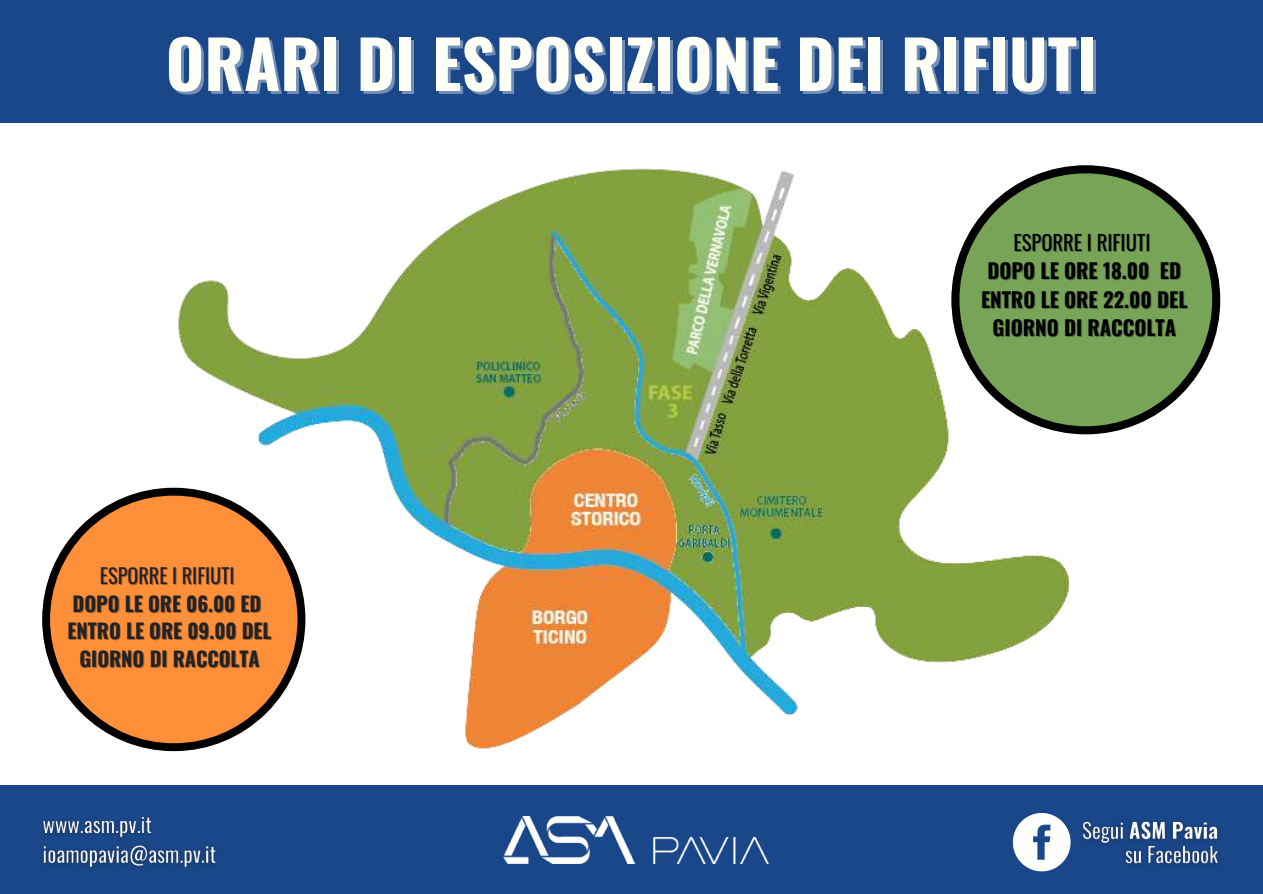
<style>
.page{position:relative;width:1263px;height:894px;background:#fff}
.page>*{position:absolute;margin:0;border:0;box-sizing:border-box;transform-origin:0 0}
.t1{font:700 66px "Oswald";color:#fefff7}
.t2{font:700 20.55px/28px "Oswald";color:#000;text-align:center}
.t3{font:700 20.25px/27.5px "Oswald";color:#222;text-align:center}
.t4{font:20.25px "Oswald";color:#222}
.s1{font-weight:400}
.s2{color:rgb(34 34 34/.4)}
</style>
<div class="page">
<img style="left:178px;top:168px;width:890px;height:581px">
<svg style="left:42px;top:487px;width:263px;height:264px;fill:#ff8f38"></svg>
<svg style="left:951px;top:165px;width:269px;height:269px;fill:#77a457"></svg>
<div style="left:0;top:0;width:1263px;height:123px;background:#1a4789"></div>
<div style="left:0;top:785px;width:1263px;height:108px;background:#1a4789"></div>
<img style="left:504px;top:816px;width:264px;height:47px">
<img style="left:1082px;top:821px;width:137px;height:45px">
<img style="left:42px;top:845px;width:175px;height:23px">
<img style="left:42px;top:816px;width:116px;height:30px">
<svg style="left:1013px;top:813px;width:58px;height:58px"></svg>
<h1 class="t1" style="left:166px;top:12px;width:933px">ORARI DI ESPOSIZIONE DEI RIFIUTI</h1>
<p class="t4" style="left:100px;top:560px;width:136px">ESPORRE I RIFIUTI</p>
<p class="t3" style="left:68px;top:588px;width:205px">DOPO LE ORE 06.00 ED<br>ENTRO LE ORE 09.00 DEL<br>GIORNO DI RACCOLTA</p>
<p class="t2" style="left:981px;top:228px;width:208px"><span class="s1">ESPORRE I RIFIUTI<br></span>DOPO LE ORE 18.00 <span class="s2">ED<br></span>ENTRO LE ORE 22.00 DEL<br>GIORNO DI RACCOLTA</p>
</div>
